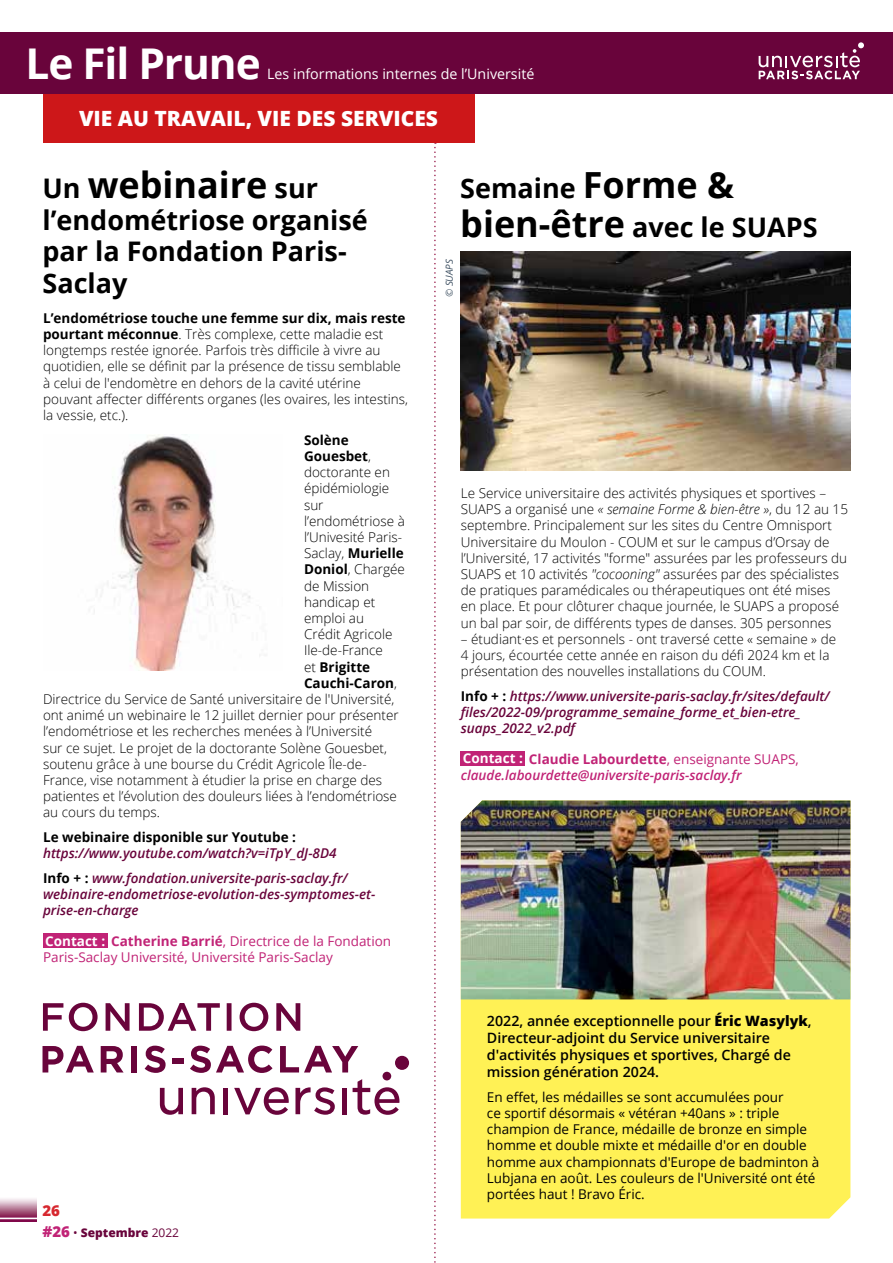
<style>
.page{position:relative;width:893px;height:1263px;background:#fff}
.page>*{position:absolute;margin:0;border:0;box-sizing:border-box;transform-origin:0 0}
.t1{font:700 42.45px "Open Sans";letter-spacing:-.025em;color:#fff}
.t2{font:700 36px "Open Sans";color:#000}
.t3{font:700 27px/31.5px "Open Sans";color:#000}
.t4{font:800 21px "Open Sans";color:#fff}
.t5{font:800 15px "Open Sans";color:#d7282f}
.t6{font:600 14.25px/17.1px "Open Sans";color:#000}
.t7{font:14.25px "Open Sans";color:#fff}
.t8{font:300 13.5px/16.2px "Open Sans";color:#000}
.t9{font:italic 600 13.5px/16.2px "Open Sans";color:#69043b}
.t10{font:13.5px/16.2px "Open Sans";color:#000}
.t11{font:13.5px/16.2px "Open Sans";color:#c12376}
.t12{font:italic 600 13.5px/16.2px "Open Sans";color:#c12376}
.t13{font:700 13.5px "Open Sans";color:#000}
.t14{font:800 12px "Open Sans";color:#69043b}
.t15{font:italic 9.75px "Open Sans";color:#415364}
.s1{font-size:27px}
.s2{font-weight:700}
.s3{font-weight:300}
.s4{font-weight:700;font-style:normal;color:#000}
.s5{font-weight:700;color:#fff}
.s6{font-size:36px}
.s7{font-style:italic}
.s8{font-weight:700;font-style:normal;color:#fff}
.s9{font-weight:700;font-style:normal}
.s10{font-weight:400;font-style:normal}
.s11{font-size:15px;color:#c12376}
.s12{font-weight:400}
.s13{font-weight:800}
</style>
<div class="page">
<div style="left:0;top:32px;width:893px;height:62px;background:#69043b"></div>
<svg style="left:759px;top:42px;width:105px;height:37px"></svg>
<svg style="left:0;top:1198px;width:37px;height:24px"></svg>
<svg style="left:0;top:1216px;width:37px;height:3px"></svg>
<div style="left:43px;top:933px;width:64px;height:15px;background:#c12376"></div>
<div style="left:461px;top:751px;width:64px;height:14px;background:#c12376"></div>
<svg style="left:434px;top:142px;width:2px;height:1121px"></svg>
<img style="left:94px;top:435px;width:166px;height:236px">
<svg style="left:43px;top:1046px;width:51px;height:26px"></svg>
<svg style="left:280px;top:1046px;width:78px;height:26px"></svg>
<svg style="left:190px;top:1045px;width:83px;height:28px"></svg>
<div style="left:172px;top:1058px;width:12px;height:5px;background:#69043b"></div>
<svg style="left:101px;top:1046px;width:23px;height:26px"></svg>
<div style="left:131px;top:1046px;width:6px;height:26px;background:#69043b"></div>
<svg style="left:145px;top:1046px;width:21px;height:27px"></svg>
<div style="left:395px;top:1056px;width:14px;height:14px;background:#69043b;border-radius:50%"></div>
<div style="left:382px;top:1072px;width:9px;height:8px;background:#69043b;border-radius:50%"></div>
<div style="left:223px;top:1088px;width:5px;height:26px;background:#69043b"></div>
<svg style="left:160px;top:1088px;width:23px;height:27px"></svg>
<svg style="left:192px;top:1087px;width:23px;height:27px"></svg>
<svg style="left:234px;top:1087px;width:55px;height:28px"></svg>
<svg style="left:353px;top:1079px;width:46px;height:36px"></svg>
<svg style="left:295px;top:1087px;width:40px;height:28px"></svg>
<div style="left:342px;top:1088px;width:5px;height:26px;background:#69043b"></div>
<svg style="left:43px;top:1003px;width:257px;height:28px"></svg>
<img style="left:461px;top:251px;width:389px;height:219px">
<div style="left:461px;top:999px;width:389px;height:219px;background:#fff155"></div>
<img style="left:461px;top:800px;width:389px;height:199px">
<div style="left:43px;top:94px;width:431px;height:48px;background:#cd1719"></div>
<h1 class="t1" style="left:26px;top:34px;width:237px">Le Fil Prune</h1>
<p class="t7" style="left:267px;top:64px;width:269px">Les informations internes de l’Université</p>
<h3 class="t4" style="left:79px;top:103px;width:361px">VIE AU TRAVAIL, VIE DES SERVICES</h3>
<h2 class="t2" style="left:43px;top:160px;width:277px"><span class="s1">Un</span> webinaire <span class="s1">sur</span></h2>
<h3 class="t3" style="left:43px;top:203px;width:327px">l’endométriose organisé par la Fondation Paris-<br>Saclay</h3>
<p class="t8" style="left:43px;top:309px;width:366px"><span class="s2">L’endométriose touche une femme sur dix, mais reste pourtant méconnue</span>. Très complexe, cette maladie est longtemps restée ignorée. Parfois très difficile à vivre au quotidien, elle se définit par la présence de tissu semblable à celui de l'endomètre en dehors de la cavité utérine pouvant affecter différents organes (les ovaires, les intestins, la vessie, etc.).</p>
<p class="t13" style="left:304px;top:430px;width:46px">Solène</p>
<p class="t13" style="left:304px;top:447px;width:68px">Gouesbet<span class="s3">,</span></p>
<p class="t8" style="left:304px;top:464px;width:87px">doctorante en</p>
<p class="t8" style="left:304px;top:480px;width:87px">épidémiologie</p>
<p class="t8" style="left:304px;top:496px;width:21px">sur</p>
<p class="t8" style="left:304px;top:512px;width:102px">l’endométriose à</p>
<p class="t8" style="left:304px;top:529px;width:100px">l’Univesité Paris-</p>
<p class="t13" style="left:304px;top:544px;width:101px"><span class="s3">Saclay,</span> Murielle</p>
<p class="t8" style="left:304px;top:561px;width:102px"><span class="s2">Doniol</span>, Chargée</p>
<p class="t8" style="left:304px;top:577px;width:67px">de Mission</p>
<p class="t8" style="left:304px;top:593px;width:73px">handicap et</p>
<p class="t8" style="left:304px;top:610px;width:62px">emploi au</p>
<p class="t8" style="left:304px;top:626px;width:90px">Crédit Agricole</p>
<p class="t8" style="left:304px;top:642px;width:80px">Ile-de-France</p>
<p class="t13" style="left:304px;top:657px;width:68px"><span class="s3">et</span> Brigitte</p>
<p class="t13" style="left:304px;top:673px;width:94px">Cauchi-Caron<span class="s3">,</span></p>
<p class="t8" style="left:43px;top:691px;width:353px">Directrice du Service de Santé universitaire de l'Université,</p>
<p class="t8" style="left:43px;top:707px;width:357px">ont animé un webinaire le 12 juillet dernier pour présenter</p>
<p class="t8" style="left:43px;top:723px;width:331px">l’endométriose et les recherches menées à l’Université</p>
<p class="t8" style="left:43px;top:739px;width:345px">sur ce sujet. Le projet de la doctorante Solène Gouesbet,</p>
<p class="t8" style="left:43px;top:755px;width:325px">soutenu grâce à une bourse du Crédit Agricole Île-de-</p>
<p class="t8" style="left:43px;top:772px;width:341px">France, vise notamment à étudier la prise en charge des</p>
<p class="t8" style="left:43px;top:788px;width:355px">patientes et l’évolution des douleurs liées à l’endométriose</p>
<p class="t8" style="left:43px;top:804px;width:118px">au cours du temps.</p>
<p class="t13" style="left:43px;top:828px;width:254px">Le webinaire disponible sur Youtube :</p>
<p class="t9" style="left:43px;top:841px;width:306px;line-height:24.8px">https://www.youtube.com/watch?v=iTpY_dJ-8D4<br><span class="s4">Info + :</span> www.fondation.universite-paris-saclay.fr/</p>
<p class="t9" style="left:43px;top:886px;width:334px">webinaire-endometriose-evolution-des-symptomes-et&shy;prise-en-charge</p>
<p class="t11" style="left:43px;top:933px;width:350px"><span class="s5">Contact :</span> <span class="s2">Catherine Barrié</span>, Directrice de la Fondation<br>Paris-Saclay Université, Université Paris-Saclay</p>
<h3 class="t3" style="left:460px;top:168px;width:359px;line-height:39px">Semaine <span class="s6">Forme &amp; bien-être</span> avec le SUAPS</h3>
<p class="t15" style="left:443px;top:297px;width:39px;rotate:-90deg">© SUAPS</p>
<p class="t8" style="left:461px;top:484px;width:389px">Le Service universitaire des activités physiques et sportives – SUAPS a organisé une <span class="s7">« semaine Forme &amp; bien-être »</span>, du 12 au 15 septembre. Principalement sur les sites du Centre Omnisport Universitaire du Moulon - COUM et sur le campus d’Orsay de l’Université, 17 activités "forme" assurées par les professeurs du SUAPS et 10 activités <span class="s7">"cocooning"</span> assurées par des spécialistes de pratiques paramédicales ou thérapeutiques ont été mises en place. Et pour clôturer chaque journée, le SUAPS a proposé un bal par soir, de différents types de danses. 305 personnes</p>
<p class="t8" style="left:461px;top:630px;width:377px">– étudiant·es et personnels - ont traversé cette « semaine » de<br>4 jours, écourtée cette année en raison du défi 2024 km et la présentation des nouvelles installations du COUM.</p>
<p class="t9" style="left:461px;top:687px;width:370px"><span class="s4">Info + :</span> https://www.universite-paris-saclay.fr/sites/default/ files/2022-09/programme_semaine_forme_et_bien-etre_ suaps_2022_v2.pdf</p>
<p class="t12" style="left:461px;top:751px;width:340px"><span class="s8">Contact :</span> <span class="s9">Claudie Labourdette</span><span class="s10">, enseignante SUAPS, </span>claude.labourdette@universite-paris-saclay.fr</p>
<p class="t5" style="left:43px;top:1199px;width:19px">26</p>
<p class="t14" style="left:43px;top:1223px;width:138px"><span class="s11">#26</span> <span class="s12">•</span> Septembre <span class="s12">2022</span></p>
<p class="t6" style="left:487px;top:1012px;width:326px">2022, année exceptionnelle pour <span class="s13">Éric Wasylyk</span>, Directeur-adjoint du Service universitaire d'activités physiques et sportives, Chargé de mission génération 2024.</p>
<p class="t10" style="left:487px;top:1088px;width:334px">En effet, les médailles se sont accumulées pour<br>ce sportif désormais « vétéran +40ans » : triple champion de France, médaille de bronze en simple homme et double mixte et médaille d'or en double homme aux championnats d'Europe de badminton à Lubjana en août. Les couleurs de l'Université ont été portées haut ! Bravo Éric.</p>
</div>
